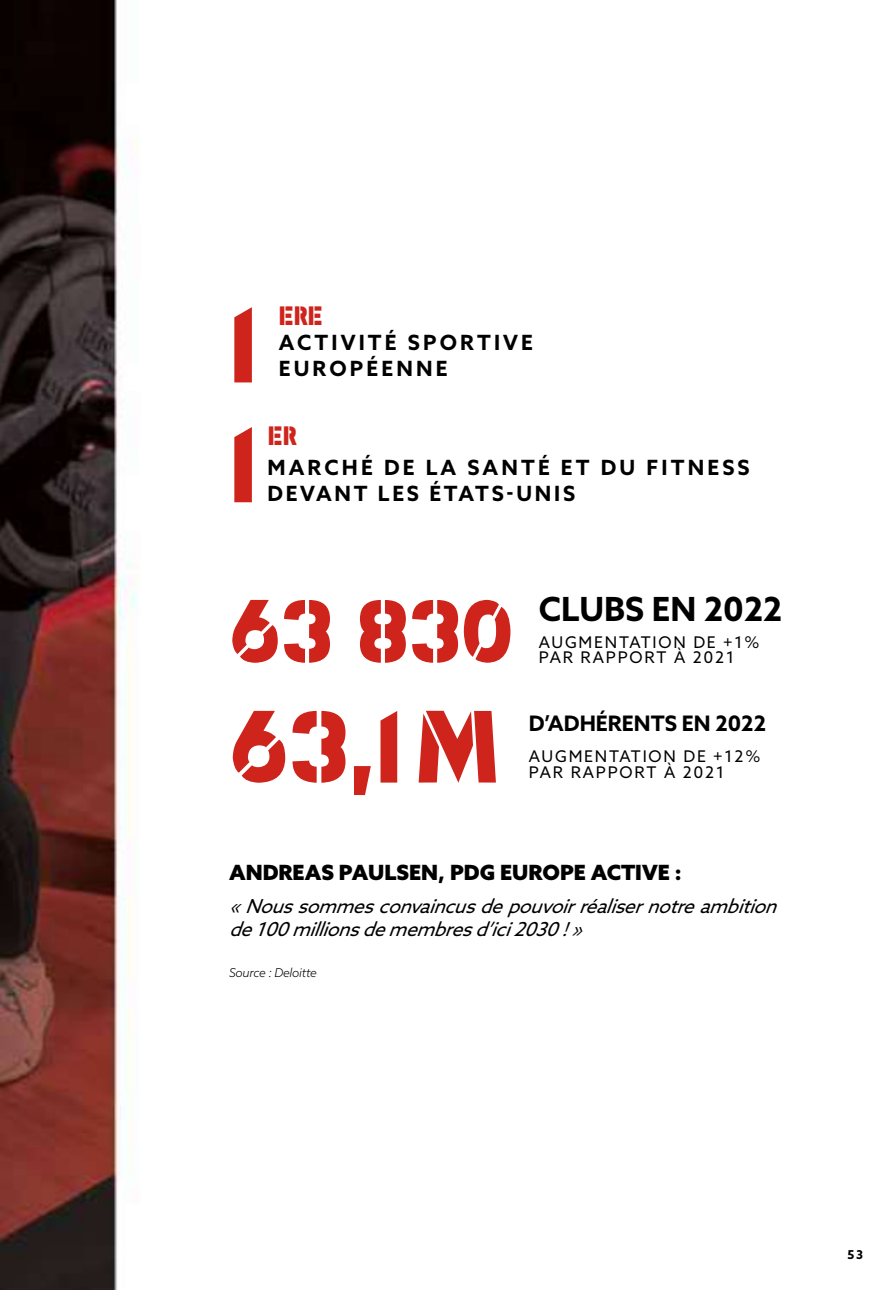
<style>
.page{position:relative;width:893px;height:1290px;background:#fff}
.page>*{position:absolute;margin:0;border:0;box-sizing:border-box;transform-origin:0 0}
.t1{font:102.9px "ICBMSS20";color:#ce241c}
.t2{font:98px "ICBMSS20";color:#ce241c}
.t3{font:85.75px "ICBMSS20";color:#ce241c}
.t4{font:700 33.25px "Azo Sans";color:#000}
.t5{font:25.38px "ICBMSS20";color:#ce241c}
.t6{font:700 21.35px "Azo Sans";color:#000}
.t7{font:700 21px/26.2px "Azo Sans";letter-spacing:.15em;color:#000}
.t8{font:900 21px "Azo Sans";color:#000}
.t9{font:italic 19.25px/23.1px "Azo Sans";color:#000}
.t10{font:16.1px/15.8px "Azo Sans";letter-spacing:.11em;color:#000}
.t11{font:italic 300 12.25px "Azo Sans";letter-spacing:-.02em;color:#000}
.t12{font:700 12.25px "Azo Sans";color:#000}
</style>
<div class="page">
<img style="left:0;top:0;width:138px;height:1290px">
<h1 class="t1" style="left:229px;top:292px;width:29px">1</h1>
<h3 class="t5" style="left:279px;top:303px;width:45px">ERE</h3>
<p class="t7" style="left:279px;top:329px;width:256px">ACTIVITÉ SPORTIVE</p>
<p class="t7" style="left:279px;top:355px;width:170px">EUROPÉENNE</p>
<h1 class="t1" style="left:229px;top:412px;width:29px">1</h1>
<h3 class="t5" style="left:268px;top:422px;width:31px">ER</h3>
<p class="t7" style="left:267px;top:454px;width:484px">MARCHÉ DE LA SANTÉ ET DU FITNESS<br>DEVANT LES ÉTATS-UNIS</p>
<h3 class="t3" style="left:229px;top:587px;width:286px">63 830</h3>
<h3 class="t4" style="left:539px;top:587px;width:245px">CLUBS EN 2022</h3>
<p class="t10" style="left:539px;top:634px;width:222px">AUGMENTATION DE +1%<br>PAR RAPPORT À 2021</p>
<h2 class="t2" style="left:229px;top:697px;width:267px">63,1 M</h2>
<p class="t6" style="left:529px;top:709px;width:239px">D’ADHÉRENTS EN 2022</p>
<p class="t10" style="left:529px;top:748px;width:233px">AUGMENTATION DE +12%<br>PAR RAPPORT À 2021</p>
<p class="t8" style="left:229px;top:858px;width:454px">ANDREAS PAULSEN, PDG EUROPE ACTIVE :</p>
<p class="t9" style="left:229px;top:894px;width:557px">«Noussommesconvaincusdepouvoirréalisernotreambition de100millionsdemembresd’ici2030!»</p>
<p class="t11" style="left:229px;top:965px;width:89px">Source : Deloitte</p>
<p class="t12" style="left:847px;top:1247px;width:17px">53</p>
</div>
